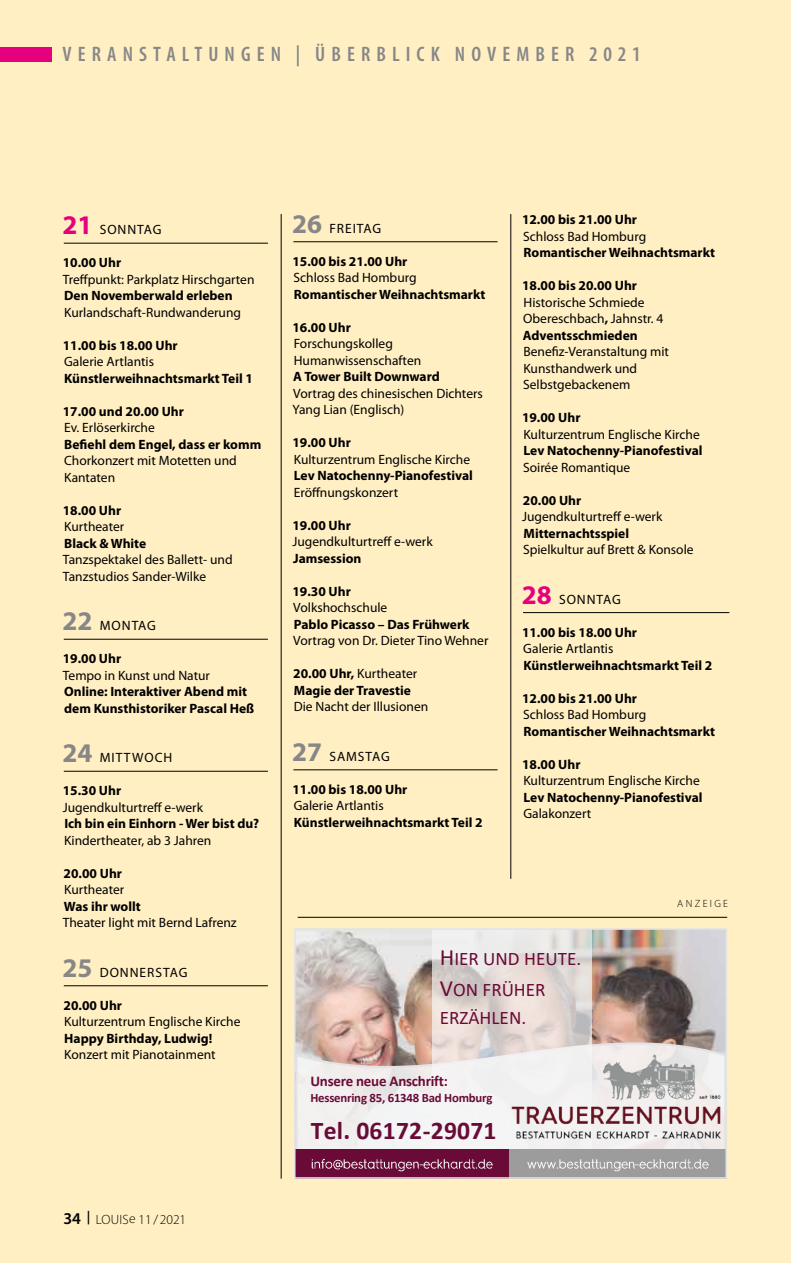
<style>
.page{position:relative;width:791px;height:1263px;background:#ffefc3}
.page>*{position:absolute;margin:0;border:0;box-sizing:border-box;transform-origin:0 0}
.t1{font:700 25.5px "Calibri";letter-spacing:.01em;color:#6a0b37}
.t2{font:600 condensed 21px "Myriad Pro";letter-spacing:.29em;color:#878787}
.t3{font:19.2px/31.5px "Calibri";color:#6a0b37}
.t4{font:700 15px "Calibri";letter-spacing:-.015em;color:#6a0b37}
.t5{font:13.5px/16.5px "Myriad Pro";color:#000}
.t6{font:700 13.5px/16.5px "Myriad Pro";color:#000}
.t7{font:13.5px "Myriad Pro";letter-spacing:.07em;color:#000}
.t8{font:300 13.5px "Myriad Pro";color:#000}
.t9{font:700 12.75px "Calibri";letter-spacing:-.015em;color:#6a0b37}
.t10{font:300 10.5px "Myriad Pro";letter-spacing:.22em;color:#000}
.s1{font-weight:700;font-size:27px;color:#e6007d}
.s2{font-weight:700;font-size:27px;color:#878787}
.s3{font-weight:600;font-size:16.5px}
.s4{font-weight:400}
.s5{font-weight:700}
.s6{font-size:23.4px}
</style>
<div class="page">
<div style="left:0;top:47px;width:51px;height:15px;background:#e6007d"></div>
<hr style="left:64px;top:243px;width:204px;height:1px;background:#000">
<hr style="left:64px;top:639px;width:204px;height:1px;background:#000">
<hr style="left:64px;top:771px;width:204px;height:1px;background:#000">
<hr style="left:64px;top:985px;width:204px;height:1px;background:#000">
<hr style="left:293px;top:241px;width:204px;height:1px;background:#000">
<hr style="left:293px;top:769px;width:204px;height:1px;background:#000">
<hr style="left:523px;top:612px;width:206px;height:1px;background:#000">
<hr style="left:281px;top:214px;width:1px;height:965px;background:#000">
<hr style="left:510px;top:214px;width:1px;height:665px;background:#000">
<img style="left:297px;top:931px;width:427px;height:83px">
<svg style="left:297px;top:1014px;width:427px;height:135px;background:#d9cac5"></svg>
<div style="left:295px;top:1149px;width:214px;height:29px;background:#6a0b37"></div>
<img style="left:311px;top:1158px;width:182px;height:14px">
<img style="left:419px;top:1158px;width:10px;height:14px">
<div style="left:509px;top:1149px;width:217px;height:29px;background:#9d9c9c"></div>
<img style="left:528px;top:1159px;width:106px;height:13px">
<img style="left:634px;top:1163px;width:5px;height:6px">
<img style="left:639px;top:1159px;width:70px;height:10px">
<div style="left:432px;top:928px;width:159px;height:221px;background:#f6f6f6;opacity:.7"></div>
<img style="left:510px;top:1052px;width:214px;height:90px">
<div style="left:294px;top:928px;width:433px;height:251px;border:2px solid #e3e3e3"></div>
<hr style="left:298px;top:917px;width:429px;height:1px;background:#000">
<h2 class="t2" style="left:63px;top:43px;width:580px">VERANSTALTUNGEN | ÜBERBLICK NOVEMBER 2021</h2>
<p class="t7" style="left:63px;top:221px;width:101px"><span class="s1">21</span> SONNTAG</p>
<p class="t6" style="left:63px;top:254px;width:60px">10.00 Uhr</p>
<p class="t5" style="left:63px;top:271px;width:193px">Treffpunkt: Parkplatz Hirschgarten</p>
<p class="t6" style="left:64px;top:287px;width:170px">Den Novemberwald erleben</p>
<p class="t5" style="left:64px;top:304px;width:178px">Kurlandschaft-Rundwanderung</p>
<p class="t6" style="left:63px;top:337px;width:117px">11.00 bis 18.00 Uhr</p>
<p class="t5" style="left:64px;top:353px;width:92px">Galerie Artlantis</p>
<p class="t6" style="left:64px;top:370px;width:190px">Künstlerweihnachtsmarkt Teil 1</p>
<p class="t6" style="left:63px;top:402px;width:123px">17.00 und 20.00 Uhr</p>
<p class="t5" style="left:64px;top:419px;width:92px">Ev. Erlöserkirche</p>
<p class="t6" style="left:64px;top:435px;width:199px">Befiehl dem Engel, dass er komm</p>
<p class="t5" style="left:64px;top:452px;width:174px">Chorkonzert mit Motetten und<br>Kantaten</p>
<p class="t6" style="left:63px;top:501px;width:60px">18.00 Uhr</p>
<p class="t5" style="left:64px;top:518px;width:62px">Kurtheater</p>
<p class="t6" style="left:64px;top:534px;width:84px">Black &amp; White</p>
<p class="t5" style="left:63px;top:551px;width:171px">Tanzspektakel des Ballett- und<br>Tanzstudios Sander-Wilke</p>
<p class="t5" style="left:63px;top:617px;width:95px"><span class="s2">22</span> MONTAG</p>
<p class="t6" style="left:63px;top:650px;width:60px">19.00 Uhr</p>
<p class="t5" style="left:63px;top:667px;width:149px">Tempo in Kunst und Natur</p>
<p class="t6" style="left:64px;top:683px;width:192px">Online: Interaktiver Abend mit dem Kunsthistoriker Pascal Heß</p>
<p class="t7" style="left:63px;top:749px;width:111px"><span class="s2">24</span> MITTWOCH</p>
<p class="t6" style="left:63px;top:782px;width:60px">15.30 Uhr</p>
<p class="t5" style="left:63px;top:799px;width:142px">Jugendkulturtreff e-werk</p>
<p class="t6" style="left:64px;top:815px;width:196px">Ich bin ein Einhorn - Wer bist du?</p>
<p class="t5" style="left:64px;top:832px;width:149px">Kindertheater, ab 3 Jahren</p>
<p class="t6" style="left:64px;top:865px;width:60px">20.00 Uhr</p>
<p class="t5" style="left:64px;top:881px;width:62px">Kurtheater</p>
<p class="t6" style="left:64px;top:898px;width:78px">Was ihr wollt</p>
<p class="t5" style="left:63px;top:914px;width:175px">Theater light mit Bernd Lafrenz</p>
<p class="t7" style="left:63px;top:964px;width:126px"><span class="s2">25</span> DONNERSTAG</p>
<p class="t6" style="left:64px;top:997px;width:60px">20.00 Uhr</p>
<p class="t5" style="left:64px;top:1013px;width:178px">Kulturzentrum Englische Kirche</p>
<p class="t6" style="left:64px;top:1030px;width:150px">Happy Birthday, Ludwig!</p>
<p class="t5" style="left:64px;top:1046px;width:153px">Konzert mit Pianotainment</p>
<p class="t8" style="left:63px;top:1212px;width:124px"><span class="s3">34</span> <sup>|</sup> LOUISe 11 / 2021</p>
<p class="t7" style="left:292px;top:220px;width:91px"><span class="s2">26</span> FREITAG</p>
<p class="t6" style="left:292px;top:253px;width:117px">15.00 bis 21.00 Uhr</p>
<p class="t5" style="left:293px;top:269px;width:125px">Schloss Bad Homburg</p>
<p class="t6" style="left:294px;top:286px;width:193px">Romantischer Weihnachtsmarkt</p>
<p class="t6" style="left:292px;top:319px;width:60px">16.00 Uhr</p>
<p class="t5" style="left:294px;top:335px;width:129px">Forschungskolleg<br>Humanwissenschaften</p>
<p class="t6" style="left:293px;top:368px;width:148px">A Tower Built Downward</p>
<p class="t5" style="left:293px;top:385px;width:192px">Vortrag des chinesischen Dichters<br>Yang Lian (Englisch)</p>
<p class="t6" style="left:292px;top:434px;width:60px">19.00 Uhr</p>
<p class="t5" style="left:294px;top:451px;width:178px">Kulturzentrum Englische Kirche</p>
<p class="t6" style="left:294px;top:467px;width:181px">Lev Natochenny-Pianofestival</p>
<p class="t5" style="left:294px;top:484px;width:106px">Eröffnungskonzert</p>
<p class="t6" style="left:292px;top:517px;width:60px">19.00 Uhr</p>
<p class="t5" style="left:292px;top:533px;width:142px">Jugendkulturtreff e-werk</p>
<p class="t6" style="left:293px;top:550px;width:70px">Jamsession</p>
<p class="t6" style="left:292px;top:583px;width:60px">19.30 Uhr</p>
<p class="t5" style="left:293px;top:599px;width:96px">Volkshochschule</p>
<p class="t6" style="left:294px;top:616px;width:177px">Pablo Picasso – Das Frühwerk</p>
<p class="t5" style="left:293px;top:632px;width:197px">Vortrag von Dr. Dieter Tino Wehner</p>
<p class="t6" style="left:293px;top:665px;width:125px">20.00 Uhr, <span class="s4">Kurtheater<br></span>Magie der Travestie</p>
<p class="t5" style="left:294px;top:698px;width:136px">Die Nacht der Illusionen</p>
<p class="t7" style="left:292px;top:748px;width:99px"><span class="s2">27</span> SAMSTAG</p>
<p class="t6" style="left:292px;top:781px;width:117px">11.00 bis 18.00 Uhr</p>
<p class="t5" style="left:294px;top:797px;width:92px">Galerie Artlantis</p>
<p class="t6" style="left:294px;top:814px;width:190px">Künstlerweihnachtsmarkt Teil 2</p>
<p class="t6" style="left:522px;top:211px;width:117px">12.00 bis 21.00 Uhr</p>
<p class="t5" style="left:523px;top:228px;width:125px">Schloss Bad Homburg</p>
<p class="t6" style="left:523px;top:244px;width:193px">Romantischer Weihnachtsmarkt</p>
<p class="t6" style="left:522px;top:277px;width:117px">18.00 bis 20.00 Uhr</p>
<p class="t5" style="left:523px;top:294px;width:142px">Historische Schmiede<br>Obereschbach<span class="s5">,</span> Jahnstr. 4<br><span class="s5">Adventsschmieden</span></p>
<p class="t5" style="left:523px;top:343px;width:147px">Benefiz-Veranstaltung mit<br>Kunsthandwerk und<br>Selbstgebackenem</p>
<p class="t6" style="left:522px;top:409px;width:60px">19.00 Uhr</p>
<p class="t5" style="left:523px;top:426px;width:178px">Kulturzentrum Englische Kirche</p>
<p class="t6" style="left:523px;top:442px;width:181px">Lev Natochenny-Pianofestival</p>
<p class="t5" style="left:523px;top:459px;width:109px">Soirée Romantique</p>
<p class="t6" style="left:523px;top:491px;width:60px">20.00 Uhr</p>
<p class="t5" style="left:522px;top:508px;width:142px">Jugendkulturtreff e-werk</p>
<p class="t6" style="left:523px;top:524px;width:107px">Mitternachtsspiel</p>
<p class="t5" style="left:523px;top:541px;width:172px">Spielkultur auf Brett &amp; Konsole</p>
<p class="t7" style="left:522px;top:591px;width:101px"><span class="s1">28</span> SONNTAG</p>
<p class="t6" style="left:522px;top:623px;width:117px">11.00 bis 18.00 Uhr</p>
<p class="t5" style="left:523px;top:640px;width:92px">Galerie Artlantis</p>
<p class="t6" style="left:523px;top:656px;width:190px">Künstlerweihnachtsmarkt Teil 2</p>
<p class="t6" style="left:522px;top:689px;width:117px">12.00 bis 21.00 Uhr</p>
<p class="t5" style="left:523px;top:706px;width:125px">Schloss Bad Homburg</p>
<p class="t6" style="left:523px;top:722px;width:193px">Romantischer Weihnachtsmarkt</p>
<p class="t6" style="left:522px;top:755px;width:60px">18.00 Uhr</p>
<p class="t5" style="left:523px;top:772px;width:178px">Kulturzentrum Englische Kirche</p>
<p class="t6" style="left:523px;top:788px;width:181px">Lev Natochenny-Pianofestival</p>
<p class="t5" style="left:523px;top:805px;width:69px">Galakonzert</p>
<p class="t10" style="left:677px;top:898px;width:52px">ANZEIGE</p>
<h3 class="t3" style="left:440px;top:942px;width:143px"><span class="s6">H</span>IER UND HEUTE.<br><span class="s6">V</span>ON FRÜHER</h3>
<h3 class="t3" style="left:440px;top:1001px;width:88px">ERZÄHLEN.</h3>
<p class="t4" style="left:310px;top:1070px;width:139px">Unsere neue Anschrift:</p>
<p class="t9" style="left:310px;top:1089px;width:184px">Hessenring 85, 61348 Bad Homburg</p>
<h1 class="t1" style="left:311px;top:1112px;width:187px">Tel. 06172-29071</h1>
</div>
